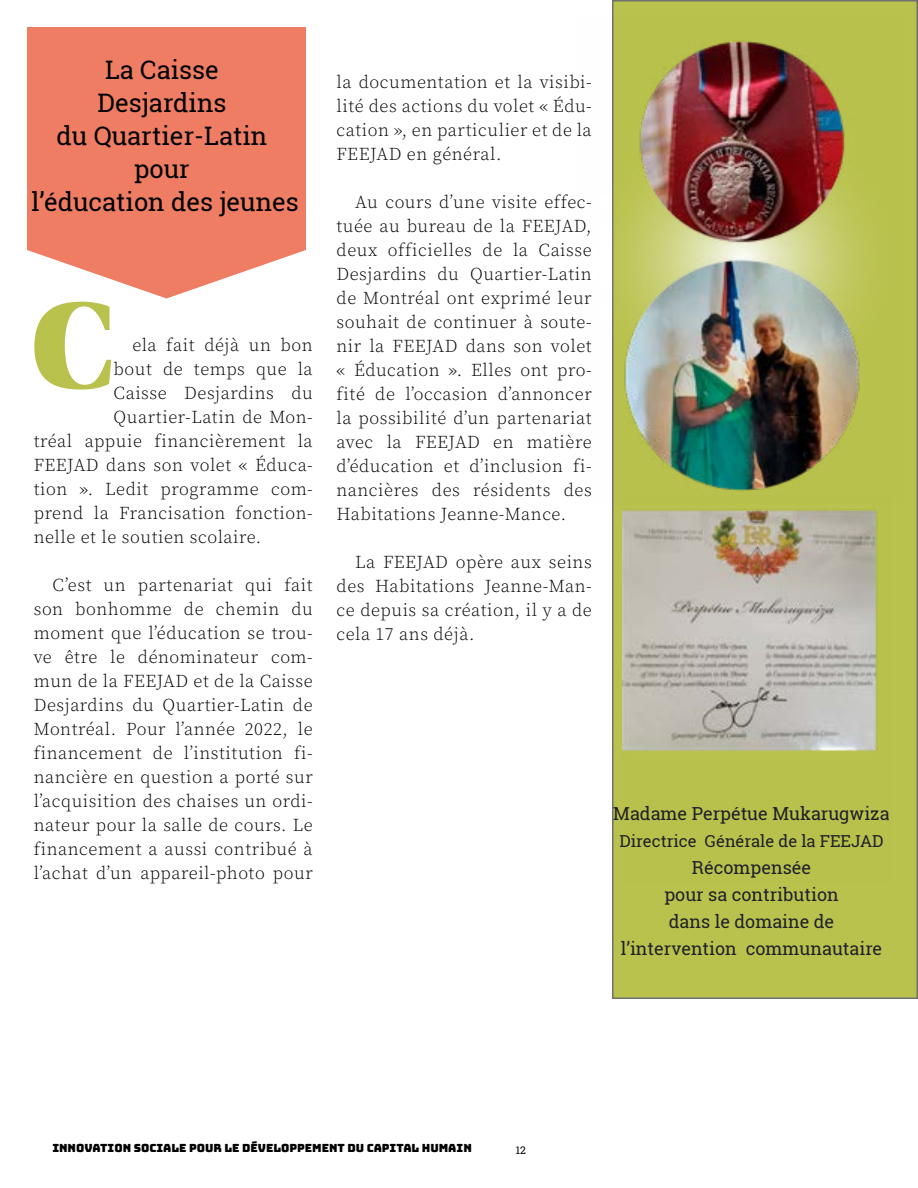
<style>
.page{position:relative;width:918px;height:1188px;background:#fff}
.page>*{position:absolute;margin:0;border:0;box-sizing:border-box;transform-origin:0 0}
.t1{font:128.85px "Utopia Std Black Headline";color:#bac24e}
.t2{font:25.5px/33px "Roboto Slab";color:#000;text-align:center}
.t3{font:300 18px/24px "Source Serif Pro";letter-spacing:.03em;color:#000;text-align:justify}
.t4{font:18px/27px "Roboto Slab";color:#20212a;text-align:center}
.t5{font:16.5px "Roboto Slab";color:#20212a}
.t6{font:11.25px "Bungee";color:#000}
.t7{font:10.5px "Roboto Slab";color:#000}
</style>
<div class="page">
<div style="left:613px;top:1px;width:304px;height:997px;background:#bac24e"></div>
<div style="left:612px;top:0;width:306px;height:999px;border:2px solid #70706f"></div>
<img style="left:612px;top:18px;width:249px;height:485px">
<img style="left:622px;top:495px;width:255px;height:256px">
<svg style="left:27px;top:27px;width:279px;height:271px;fill:#ef7d63"></svg>
<h2 class="t2" style="left:32px;top:53px;width:269px">La Caisse<br>Desjardins<br>du Quartier-Latin pour<br>l’éducation des jeunes</h2>
<h1 class="t1" style="left:31px;top:278px;width:84px">C</h1>
<p class="t3" style="left:132px;top:334px;width:182px">ela fait déjà un bon</p>
<p class="t3" style="left:114px;top:358px;width:201px">bout de temps que la</p>
<p class="t3" style="left:114px;top:382px;width:201px">Caisse Desjardins du</p>
<p class="t3" style="left:114px;top:406px;width:201px">Quartier-Latin de Mon-</p>
<p class="t3" style="left:34px;top:430px;width:281px">tréal appuie financièrement la</p>
<p class="t3" style="left:34px;top:454px;width:280px">FEEJAD dans son volet « Éduca-</p>
<p class="t3" style="left:34px;top:478px;width:280px">tion ». Ledit programme com-</p>
<p class="t3" style="left:34px;top:502px;width:280px">prend la Francisation fonction-</p>
<p class="t3" style="left:34px;top:526px;width:229px">nelle et le soutien scolaire.</p>
<p class="t3" style="left:34px;top:574px;width:281px;text-indent:19px">C’est un partenariat qui fait son bonhomme de chemin du moment que l’éducation se trou&shy;ve être le dénominateur com&shy;mun de la FEEJAD et de la Caisse Desjardins du Quartier-Latin de Montréal. Pour l’année 2022, le financement de l’institution fi&shy;nancière en question a porté sur l’acquisition des chaises un ordi&shy;nateur pour la salle de cours. Le financement a aussi contribué à l’achat d’un appareil-photo pour</p>
<p class="t3" style="left:337px;top:70px;width:257px">la documentation et la visibi&shy;lité des actions du volet « Édu&shy;cation », en particulier et de la FEEJAD en général.</p>
<p class="t3" style="left:337px;top:190px;width:257px;text-indent:19px">Au cours d’une visite effec&shy;tuée au bureau de la FEEJAD, deux officielles de la Caisse Desjardins du Quartier-Latin de Montréal ont exprimé leur souhait de continuer à soute&shy;nir la FEEJAD dans son volet « Éducation ». Elles ont pro&shy;fité de l’occasion d’annoncer la possibilité d’un partenariat avec la FEEJAD en matière d’éducation et d’inclusion fi&shy;nancières des résidents des Habitations Jeanne-Mance.</p>
<p class="t3" style="left:337px;top:550px;width:257px;text-indent:19px">La FEEJAD opère aux seins des Habitations Jeanne-Man&shy;ce depuis sa création, il y a de cela 17 ans déjà.</p>
<p class="t4" style="left:613px;top:800px;width:278px">Madame Perpétue Mukarugwiza</p>
<p class="t5" style="left:619px;top:830px;width:266px">Directrice Générale de la FEEJAD</p>
<p class="t4" style="left:621px;top:854px;width:263px">Récompensée<br>pour sa contribution<br>dans le domaine de l’intervention communautaire</p>
<p class="t6" style="left:52px;top:1141px;width:421px">INNOVATION SOCIALE POUR LE DÉVELOPPEMENT DU CAPITAL HUMAIN</p>
<p class="t7" style="left:516px;top:1143px;width:12px">12</p>
</div>
